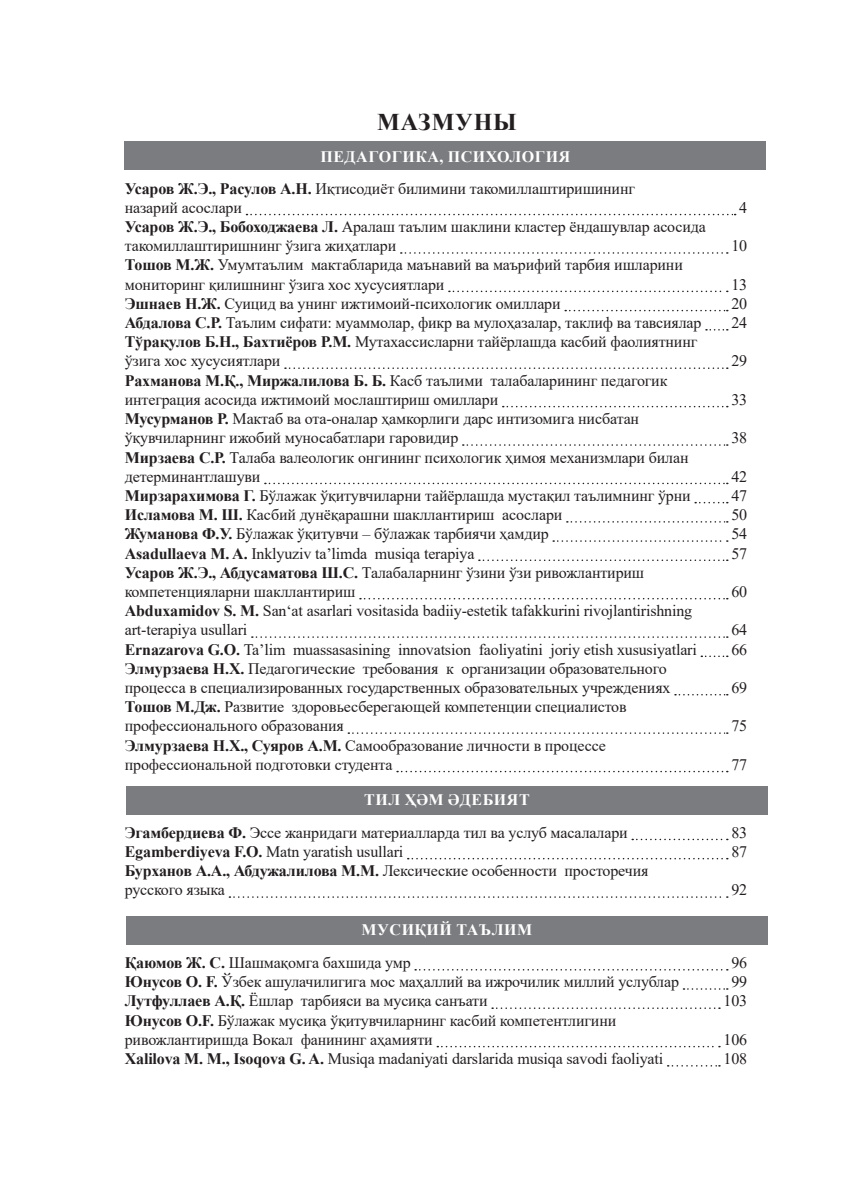
<style>
.page{position:relative;width:851px;height:1191px;background:#fff}
.page>*{position:absolute;margin:0;border:0;box-sizing:border-box;transform-origin:0 0}
.t1{font:700 24px "Times New Roman";letter-spacing:.035em;color:#231f20}
.Содержание{font:16px/19.2px "Times New Roman";letter-spacing:-.01em;color:#231f20}
.t2{font:700 16px "Times New Roman";letter-spacing:.035em;color:#fff}
.s1{font-weight:700}
</style>
<div class="page">
<div style="left:125px;top:141px;width:640px;height:29px;background:#7a7c7f"></div>
<div style="left:126px;top:786px;width:641px;height:29px;background:#7a7c7f"></div>
<div style="left:126px;top:916px;width:641px;height:29px;background:#7a7c7f"></div>
<svg style="left:632px;top:838px;width:95px;height:2px"></svg>
<svg style="left:407px;top:858px;width:320px;height:1px"></svg>
<svg style="left:229px;top:896px;width:498px;height:2px"></svg>
<svg style="left:415px;top:969px;width:312px;height:1px"></svg>
<svg style="left:683px;top:988px;width:44px;height:1px"></svg>
<svg style="left:492px;top:1007px;width:227px;height:2px"></svg>
<svg style="left:437px;top:1045px;width:282px;height:2px"></svg>
<svg style="left:667px;top:1065px;width:52px;height:1px"></svg>
<svg style="left:246px;top:214px;width:489px;height:1px"></svg>
<svg style="left:401px;top:252px;width:326px;height:2px"></svg>
<svg style="left:449px;top:291px;width:278px;height:1px"></svg>
<svg style="left:565px;top:310px;width:162px;height:1px"></svg>
<svg style="left:706px;top:329px;width:21px;height:1px"></svg>
<svg style="left:285px;top:367px;width:442px;height:2px"></svg>
<svg style="left:502px;top:406px;width:225px;height:1px"></svg>
<svg style="left:462px;top:444px;width:265px;height:2px"></svg>
<svg style="left:265px;top:483px;width:462px;height:1px"></svg>
<svg style="left:695px;top:502px;width:32px;height:1px"></svg>
<svg style="left:566px;top:521px;width:161px;height:1px"></svg>
<svg style="left:553px;top:540px;width:174px;height:2px"></svg>
<svg style="left:479px;top:559px;width:248px;height:2px"></svg>
<svg style="left:360px;top:598px;width:367px;height:1px"></svg>
<svg style="left:252px;top:636px;width:475px;height:2px"></svg>
<svg style="left:701px;top:655px;width:26px;height:2px"></svg>
<svg style="left:675px;top:694px;width:52px;height:1px"></svg>
<svg style="left:348px;top:732px;width:379px;height:2px"></svg>
<svg style="left:397px;top:771px;width:330px;height:1px"></svg>
<p class="t1" style="left:377px;top:104px;width:141px">МАЗМУНЫ</p>
<p class="t2" style="left:320px;top:145px;width:251px">ПЕДАГОГИКА, ПСИХОЛОГИЯ</p>
<p class="Содержание" style="left:125px;top:178px;width:511px"><span class="s1">Усаров Ж.Э., Расулов А.Н.</span> Иқтисодиёт билимини такомиллаштиришининг</p>
<p class="Содержание" style="left:125px;top:197px;width:119px">назарий асослари</p>
<p class="Содержание" style="left:739px;top:197px;width:9px">4</p>
<p class="Содержание" style="left:125px;top:216px;width:582px"><span class="s1">Усаров Ж.Э., Бобоходжаева Л.</span> Аралаш таълим шаклини кластер ёндашувлар асосида такомиллаштиришнинг ўзига жиҳатлари</p>
<p class="Содержание" style="left:731px;top:236px;width:17px">10</p>
<p class="Содержание" style="left:125px;top:255px;width:559px"><span class="s1">Тошов М.Ж.</span> Умумтаълим мактабларида маънавий ва маърифий тарбия ишларини мониторинг қилишнинг ўзига хос хусусиятлари</p>
<p class="Содержание" style="left:731px;top:274px;width:17px">13</p>
<p class="Содержание" style="left:125px;top:293px;width:437px"><span class="s1">Эшнаев Н.Ж.</span> Суицид ва унинг ижтимоий-психологик омиллари</p>
<p class="Содержание" style="left:731px;top:293px;width:17px">20</p>
<p class="Содержание" style="left:125px;top:312px;width:578px"><span class="s1">Абдалова С.Р.</span> Таълим сифати: муаммолар, фикр ва мулоҳазалар, таклиф ва тавсиялар</p>
<p class="Содержание" style="left:731px;top:312px;width:17px">24</p>
<p class="Содержание" style="left:125px;top:332px;width:574px"><span class="s1">Тўрақулов Б.Н., Бахтиёров Р.М.</span> Мутахассисларни тайёрлашда касбий фаолиятнинг</p>
<p class="Содержание" style="left:125px;top:351px;width:157px">ўзига хос хусусиятлари</p>
<p class="Содержание" style="left:731px;top:351px;width:17px">29</p>
<p class="Содержание" style="left:125px;top:370px;width:544px"><span class="s1">Рахманова М.Қ., Миржалилова Б. Б.</span> Касб таълими талабаларининг педагогик</p>
<p class="Содержание" style="left:125px;top:389px;width:375px">интеграция асосида ижтимоий мослаштириш омиллари</p>
<p class="Содержание" style="left:731px;top:389px;width:17px">33</p>
<p class="Содержание" style="left:125px;top:408px;width:516px"><span class="s1">Мусурманов Р.</span> Мактаб ва ота-оналар ҳамкорлиги дарс интизомига нисбатан</p>
<p class="Содержание" style="left:125px;top:428px;width:335px">ўқувчиларнинг ижобий муносабатлари гаровидир</p>
<p class="Содержание" style="left:731px;top:428px;width:17px">38</p>
<p class="Содержание" style="left:125px;top:447px;width:565px"><span class="s1">Мирзаева С.Р.</span> Талаба валеологик онгининг психологик ҳимоя механизмлари билан детерминантлашуви</p>
<p class="Содержание" style="left:731px;top:466px;width:17px">42</p>
<p class="Содержание" style="left:125px;top:485px;width:567px"><span class="s1">Мирзарахимова Г.</span> Бўлажак ўқитувчиларни тайёрлашда мустақил таълимнинг ўрни</p>
<p class="Содержание" style="left:731px;top:485px;width:17px">47</p>
<p class="Содержание" style="left:125px;top:504px;width:439px"><span class="s1">Исламова М. Ш.</span> Касбий дунёқарашни шакллантириш асослари</p>
<p class="Содержание" style="left:731px;top:504px;width:17px">50</p>
<p class="Содержание" style="left:125px;top:524px;width:425px"><span class="s1">Жуманова Ф.У.</span> Бўлажак ўқитувчи – бўлажак тарбиячи ҳамдир</p>
<p class="Содержание" style="left:731px;top:524px;width:17px">54</p>
<p class="Содержание" style="left:125px;top:543px;width:351px"><span class="s1">Asadullaeva M. A.</span> Inklyuziv ta’limda musiqa terapiya</p>
<p class="Содержание" style="left:731px;top:543px;width:17px">57</p>
<p class="Содержание" style="left:125px;top:562px;width:521px"><span class="s1">Усаров Ж.Э., Абдусаматова Ш.С.</span> Талабаларнинг ўзини ўзи ривожлантириш компетенцияларни шакллантириш</p>
<p class="Содержание" style="left:731px;top:581px;width:17px">60</p>
<p class="Содержание" style="left:125px;top:600px;width:569px"><span class="s1">Abduxamidov S. M.</span> San‘at asarlari vositasida badiiy-estetik tafakkurini rivojlantirishning</p>
<p class="Содержание" style="left:125px;top:620px;width:124px">art-terapiya usullari</p>
<p class="Содержание" style="left:731px;top:620px;width:17px">64</p>
<p class="Содержание" style="left:125px;top:639px;width:573px"><span class="s1">Ernazarova G.O.</span> Ta’lim muassasasining innovatsion faoliyatini joriy etish xususiyatlari</p>
<p class="Содержание" style="left:731px;top:639px;width:17px">66</p>
<p class="Содержание" style="left:125px;top:658px;width:543px"><span class="s1">Элмурзаева Н.Х.</span> Педагогические требования к организации образовательного</p>
<p class="Содержание" style="left:125px;top:677px;width:547px">процесса в специализированных государственных образовательных учреждениях</p>
<p class="Содержание" style="left:731px;top:677px;width:17px">69</p>
<p class="Содержание" style="left:125px;top:696px;width:503px"><span class="s1">Тошов М.Дж.</span> Развитие здоровьесберегающей компетенции специалистов профессионального образования</p>
<p class="Содержание" style="left:731px;top:716px;width:17px">75</p>
<p class="Содержание" style="left:125px;top:735px;width:482px"><span class="s1">Элмурзаева Н.Х., Суяров А.М.</span> Самообразование личности в процессе</p>
<p class="Содержание" style="left:125px;top:754px;width:269px">профессиональной подготовки студента</p>
<p class="Содержание" style="left:731px;top:754px;width:17px">77</p>
<p class="t2" style="left:364px;top:787px;width:167px">ТИЛ ҲӘМ ӘДЕБИЯТ</p>
<p class="Содержание" style="left:125px;top:822px;width:504px"><span class="s1">Эгамбердиева Ф.</span> Эссе жанридаги материалларда тил ва услуб масалалари</p>
<p class="Содержание" style="left:731px;top:822px;width:17px">83</p>
<p class="Содержание" style="left:125px;top:841px;width:280px"><span class="s1">Egamberdiyeva F.O.</span> Matn yaratish usullari</p>
<p class="Содержание" style="left:731px;top:841px;width:17px">87</p>
<p class="Содержание" style="left:125px;top:860px;width:525px"><span class="s1">Бурханов А.А., Абдужалилова М.М.</span> Лексические особенности просторечия</p>
<p class="Содержание" style="left:125px;top:880px;width:102px">русского языка</p>
<p class="Содержание" style="left:731px;top:880px;width:17px">92</p>
<p class="t2" style="left:361px;top:918px;width:172px">МУСИҚИЙ ТАЪЛИМ</p>
<p class="Содержание" style="left:125px;top:952px;width:287px"><span class="s1">Қаюмов Ж. С.</span> Шашмақомга бахшида умр</p>
<p class="Содержание" style="left:731px;top:952px;width:17px">96</p>
<p class="Содержание" style="left:125px;top:971px;width:555px"><span class="s1">Юнусов О. F.</span> Ўзбек ашулачилигига мос маҳаллий ва ижрочилик миллий услублар</p>
<p class="Содержание" style="left:731px;top:971px;width:17px">99</p>
<p class="Содержание" style="left:125px;top:991px;width:364px"><span class="s1">Лутфуллаев А.Қ.</span> Ёшлар тарбияси ва мусиқа санъати</p>
<p class="Содержание" style="left:723px;top:991px;width:25px">103</p>
<p class="Содержание" style="left:125px;top:1010px;width:493px"><span class="s1">Юнусов О.F.</span> Бўлажак мусиқа ўқитувчиларнинг касбий компетентлигини</p>
<p class="Содержание" style="left:125px;top:1029px;width:309px">ривожлантиришда Вокал фанининг аҳамияти</p>
<p class="Содержание" style="left:723px;top:1029px;width:25px">106</p>
<p class="Содержание" style="left:125px;top:1048px;width:540px"><span class="s1">Xalilova M. M., Isoqova G. A.</span> Musiqa madaniyati darslarida musiqa savodi faoliyati</p>
<p class="Содержание" style="left:723px;top:1048px;width:25px">108</p>
</div>
